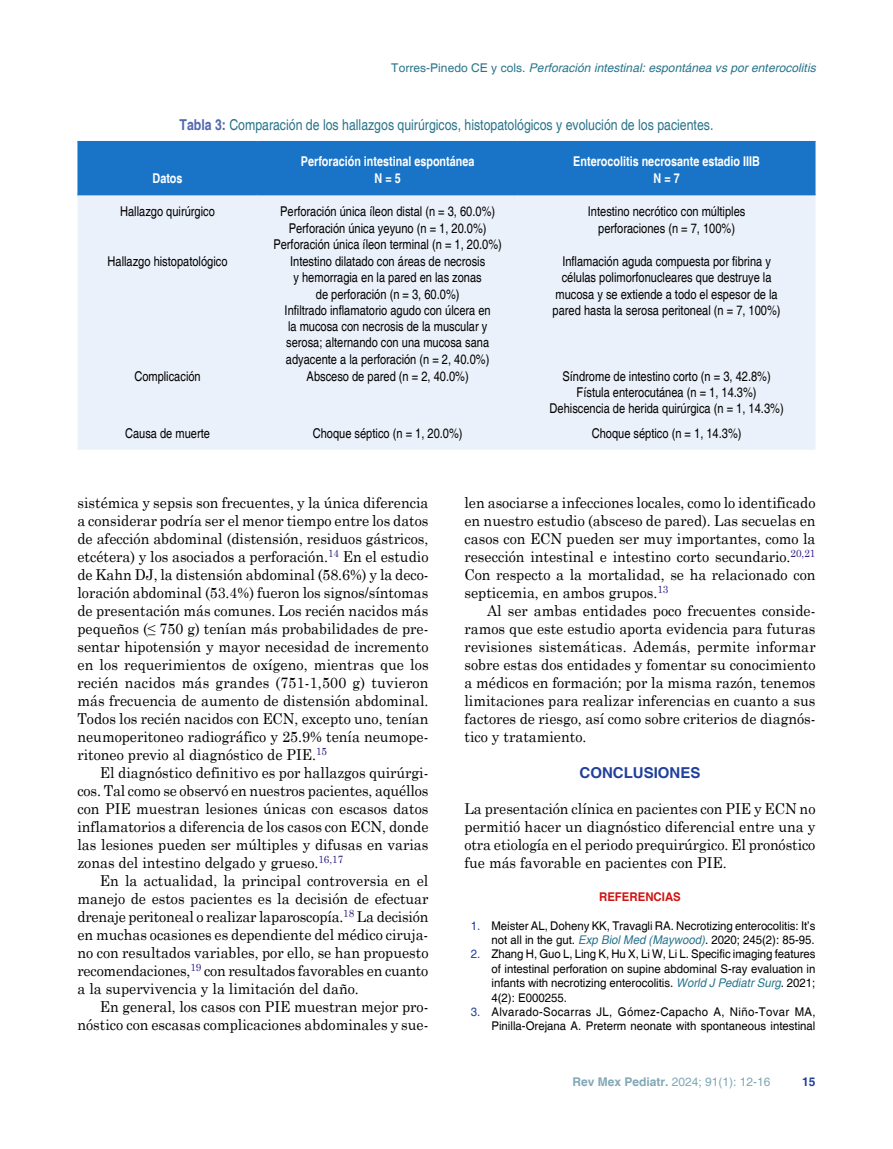
<style>
.page{position:relative;width:893px;height:1149px;background:#fff}
.page>*{position:absolute;margin:0;border:0;box-sizing:border-box;transform-origin:0 0}
.t1{font:15px/18px "Century Schoolbook";color:#000;text-align:justify;scale:.95 1}
.t2{font:15px "Helvetica";color:#29748b;scale:.82 1}
.t3{font:700 15px "Helvetica";color:#21409a}
.t4{font:13.5px/16.2px "Helvetica";color:#000;text-align:center;scale:.82 1}
.t5{font:700 13.5px/16.2px "Helvetica";color:#fff;text-align:center;scale:.8 1}
.t6{font:12px/14.4px "Helvetica";color:#000;text-align:right;scale:.95 1}
.t7{font:italic 12px "Helvetica";letter-spacing:.005em;color:#29748b}
.t8{font:12px "Helvetica";color:#82a8b7}
.t9{font:700 12px "Helvetica";color:#cd1412;scale:.95 1}
.t10{font:700 12px "Helvetica";color:#21409a}
.s1{font-style:normal}
.s2{font-weight:700;color:#5268af}
.s3{font-family:"Times New Roman"}
.s4{color:#21409a}
.s5{font-style:italic;color:#29748b}
.s6{font-weight:700}
</style>
<div class="page">
<div style="left:77px;top:142px;width:738px;height:52px;background:#1974c8"></div>
<div style="left:77px;top:195px;width:738px;height:254px;background:#ebf1fa"></div>
<hr style="left:77px;top:141px;width:181px;height:1px;background:#1974c8">
<hr style="left:258px;top:141px;width:260px;height:1px;background:#1974c8">
<hr style="left:518px;top:141px;width:297px;height:1px;background:#1974c8">
<hr style="left:77px;top:194px;width:181px;height:1px;background:#1974c8">
<hr style="left:258px;top:194px;width:260px;height:1px;background:#1974c8">
<hr style="left:518px;top:194px;width:297px;height:1px;background:#1974c8">
<p class="t7" style="left:391px;top:61px;width:426px"><span class="s1">Torres-Pinedo CE y cols.</span> Perforación intestinal: espontánea vs por enterocolitis</p>
<p class="t2" style="left:179px;top:115px;width:653px"><span class="s2">Tabla 3:</span> Comparación de los hallazgos quirúrgicos, histopatológicos y evolución de los pacientes.</p>
<p class="t5" style="left:153px;top:170px;width:39px">Datos</p>
<p class="t5" style="left:301px;top:154px;width:218px">Perforación intestinal espontánea<br>N = 5</p>
<p class="t5" style="left:573px;top:154px;width:235px">Enterocolitis necrosante estadio IIIB<br>N = 7</p>
<p class="t4" style="left:120px;top:204px;width:117px">Hallazgo quirúrgico</p>
<p class="t4" style="left:273px;top:204px;width:280px">Perforación única íleon distal (n = 3, 60.0%)<br>Perforación única yeyuno (n = 1, 20.0%)<br>Perforación única íleon terminal (n = 1, 20.0%)</p>
<p class="t4" style="left:588px;top:204px;width:194px">Intestino necrótico con múltiples perforaciones (n = 7, 100%)</p>
<p class="t4" style="left:108px;top:254px;width:148px">Hallazgo histopatológico</p>
<p class="t4" style="left:285px;top:254px;width:253px">Intestino dilatado con áreas de necrosis<br>y hemorragia en la pared en las zonas<br>de perforación (n = 3, 60.0%)<br>Infiltrado inflamatorio agudo con úlcera en la mucosa con necrosis de la muscular y serosa; alternando con una mucosa sana adyacente a la perforación (n = 2, 40.0%)</p>
<p class="t4" style="left:553px;top:254px;width:280px">Inflamación aguda compuesta por fibrina y células polimorfonucleares que destruye la mucosa y se extiende a todo el espesor de la pared hasta la serosa peritoneal (n = 7, 100%)</p>
<p class="t4" style="left:134px;top:368px;width:83px">Complicación</p>
<p class="t4" style="left:307px;top:368px;width:199px">Absceso de pared (n = 2, 40.0%)</p>
<p class="t4" style="left:550px;top:368px;width:287px">Síndrome de intestino corto (n = 3, 42.8%)<br>Fístula enterocutánea (n = 1, 14.3%)<br>Dehiscencia de herida quirúrgica (n = 1, 14.3%)</p>
<p class="t4" style="left:125px;top:425px;width:105px">Causa de muerte</p>
<p class="t4" style="left:313px;top:425px;width:184px">Choque séptico (n = 1, 20.0%)</p>
<p class="t4" style="left:592px;top:425px;width:184px">Choque séptico (n = 1, 14.3%)</p>
<p class="t1" style="left:77px;top:492px;width:371px">sistémica y sepsis son frecuentes, y la única diferencia a considerar podría ser el menor tiempo entre los datos de afección abdominal (distensión, residuos gástricos, etcétera) y los asociados a perforación.<sup>14</sup> En el estudio de Kahn DJ, la distensión abdominal (58.6%) y la deco&shy;loración abdominal (53.4%) fueron los signos/síntomas de presentación más comunes. Los recién nacidos más pequeños (<span class="s3">≤</span> 750 g) tenían más probabilidades de pre&shy;sentar hipotensión y mayor necesidad de incremento en los requerimientos de oxígeno, mientras que los recién nacidos más grandes (751-1,500 g) tuvieron más frecuencia de aumento de distensión abdominal.<br>Todos los recién nacidos con ECN, excepto uno, tenían neumoperitoneo radiográfico y 25.9% tenía neumope&shy;ritoneo previo al diagnóstico de PIE.<sup>15</sup></p>
<p class="t1" style="left:77px;top:762px;width:371px;text-indent:23px">El diagnóstico definitivo es por hallazgos quirúrgi&shy;cos. Tal como se observó en nuestros pacientes, aquéllos con PIE muestran lesiones únicas con escasos datos inflamatorios a diferencia de los casos con ECN, donde las lesiones pueden ser múltiples y difusas en varias zonas del intestino delgado y grueso.<sup>16,17</sup></p>
<p class="t1" style="left:77px;top:870px;width:371px;text-indent:23px">En la actualidad, la principal controversia en el manejo de estos pacientes es la decisión de efectuar drenaje peritoneal o realizar laparoscopía.<sup>18</sup> La decisión en muchas ocasiones es dependiente del médico ciruja&shy;no con resultados variables, por ello, se han propuesto recomendaciones,<sup>19</sup> con resultados favorables en cuanto a la supervivencia y la limitación del daño.</p>
<p class="t1" style="left:77px;top:996px;width:371px;text-align:right">En general, los casos con PIE muestran mejor pro&shy;nóstico con escasas complicaciones abdominales y sue-</p>
<p class="t1" style="left:464px;top:492px;width:371px">len asociarse a infecciones locales, como lo identificado en nuestro estudio (absceso de pared). Las secuelas en casos con ECN pueden ser muy importantes, como la resección intestinal e intestino corto secundario.<sup>20,21<br></sup>Con respecto a la mortalidad, se ha relacionado con septicemia, en ambos grupos.<sup>13</sup></p>
<p class="t1" style="left:464px;top:600px;width:371px;text-indent:23px">Al ser ambas entidades poco frecuentes conside&shy;ramos que este estudio aporta evidencia para futuras revisiones sistemáticas. Además, permite informar sobre estas dos entidades y fomentar su conocimiento a médicos en formación; por la misma razón, tenemos limitaciones para realizar inferencias en cuanto a sus factores de riesgo, así como sobre criterios de diagnós&shy;tico y tratamiento.</p>
<p class="t3" style="left:580px;top:763px;width:122px">CONCLUSIONES</p>
<p class="t1" style="left:464px;top:798px;width:371px">La presentación clínica en pacientes con PIE y ECN no permitió hacer un diagnóstico diferencial entre una y otra etiología en el periodo prequirúrgico. El pronóstico fue más favorable en pacientes con PIE.</p>
<p class="t9" style="left:599px;top:888px;width:88px">REFERENCIAS</p>
<p class="t6" style="left:471px;top:918px;width:364px"><span class="s4">1.</span> Meister AL, Doheny KK, Travagli RA. Necrotizing enterocolitis: It’s not all in the gut. <span class="s5">Exp Biol Med (Maywood)</span>. 2020; 245(2): 85-95.</p>
<p class="t6" style="left:491px;top:947px;width:343px;text-align:justify;text-indent:-21px"><span class="s4">2.</span> Zhang H, Guo L, Ling K, Hu X, Li W, Li L. Specific imaging features of intestinal perforation on supine abdominal S-ray evaluation in infants with necrotizing enterocolitis. <span class="s5">World J Pediatr Surg</span>. 2021; 4(2): E000255.</p>
<p class="t6" style="left:471px;top:1004px;width:364px"><span class="s4">3.</span> Alvarado-Socarras JL, Gómez-Capacho A, Niño-Tovar MA,<br>Pinilla-Orejana A. Preterm neonate with spontaneous intestinal</p>
<p class="t8" style="left:572px;top:1074px;width:200px"><span class="s6">Rev Mex Pediatr.</span> 2024; 91(1): 12-16</p>
<p class="t10" style="left:802px;top:1073px;width:15px">15</p>
</div>
